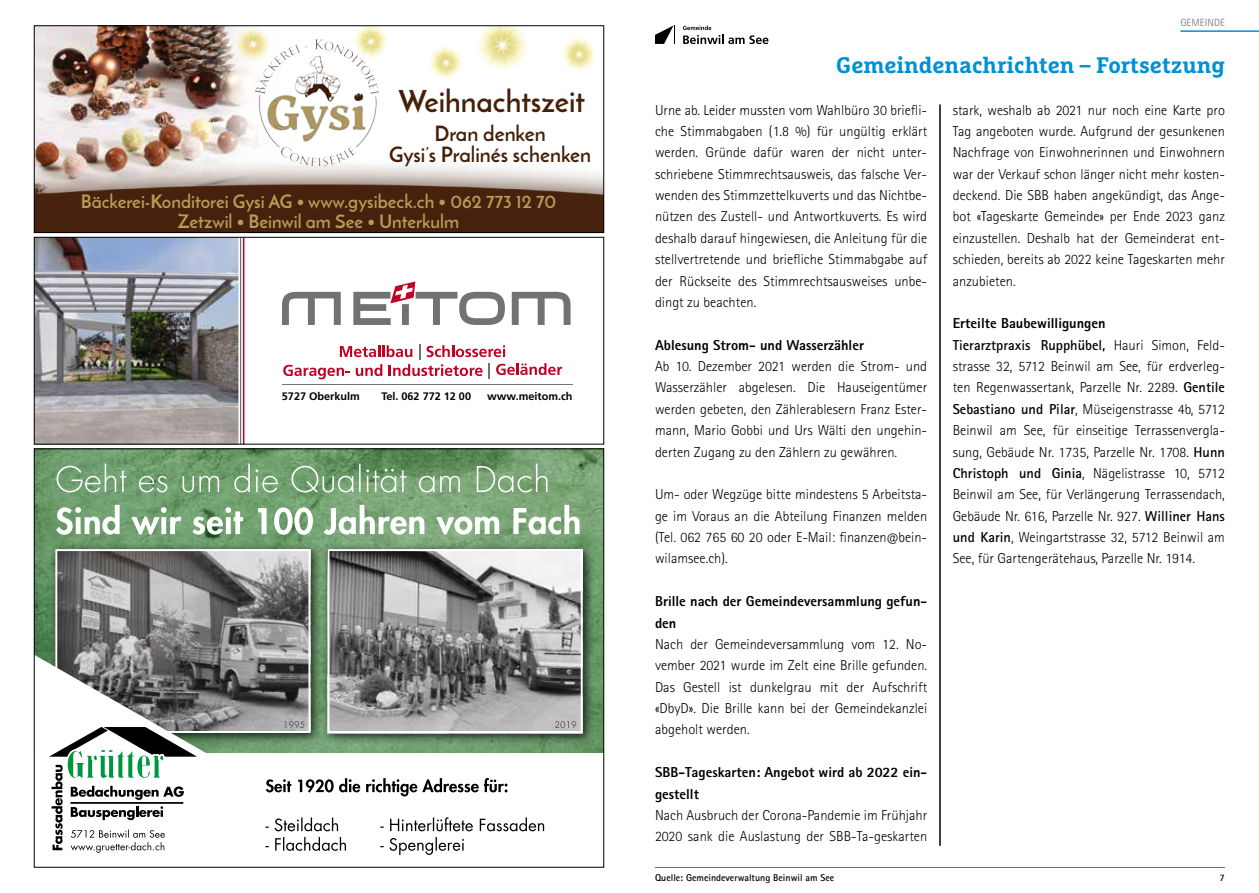
<style>
.page{position:relative;width:1259px;height:893px;background:#fff}
.page>*{position:absolute;margin:0;border:0;box-sizing:border-box;transform-origin:0 0}
.t1{font:700 30px "Josefin Sans";color:#452008}
.t2{font:700 22.5px "Marselis Slab Pro";color:#0090d6}
.t3{font:700 21px/21px "Josefin Sans";color:#452008;text-align:center}
.t4{font:700 18.45px/19.6px "Josefin Sans";color:#b89b56;text-align:center}
.t5{font:300 14.4px/21.3px "Rotis Sans Serif Std";color:#000;text-align:justify}
.t6{font:800 14.4px/21.3px "Rotis Sans Serif Std";color:#000}
.t7{font:700 10.95px "Frutiger LT Std";color:#000}
.t8{font:10.5px "Rotis Sans Serif Std";color:#868786}
.t9{font:700 9.9px "Rotis Sans Serif Std";color:#000}
.s1{font-weight:800}
.s2{font-weight:700}
</style>
<div class="page">
<hr style="left:1180px;top:30px;width:79px;height:2px;background:#0090d6">
<hr style="left:655px;top:867px;width:570px;height:1px;background:#0090d6">
<svg style="left:683px;top:26px;width:85px;height:18px"></svg>
<svg style="left:655px;top:26px;width:20px;height:18px"></svg>
<img style="left:36px;top:451px;width:566px;height:301px">
<svg style="left:56px;top:505px;width:523px;height:30px"></svg>
<svg style="left:57px;top:464px;width:490px;height:28px;background:#82aa80"></svg>
<div style="left:49px;top:543px;width:274px;height:202px;background:#000;opacity:.75"></div>
<img style="left:58px;top:552px;width:249px;height:178px">
<div style="left:55px;top:549px;width:255px;height:184px;border:2px solid #fff"></div>
<div style="left:321px;top:543px;width:274px;height:202px;background:#000;opacity:.75"></div>
<img style="left:330px;top:552px;width:250px;height:178px">
<div style="left:327px;top:549px;width:256px;height:184px;border:2px solid #fff"></div>
<svg style="left:380px;top:837px;width:84px;height:18px"></svg>
<svg style="left:380px;top:817px;width:164px;height:14px"></svg>
<svg style="left:555px;top:721px;width:21px;height:7px"></svg>
<svg style="left:284px;top:721px;width:20px;height:7px"></svg>
<svg style="left:265px;top:837px;width:81px;height:14px"></svg>
<svg style="left:265px;top:817px;width:73px;height:14px"></svg>
<svg style="left:266px;top:778px;width:241px;height:18px"></svg>
<svg style="left:36px;top:655px;width:199px;height:198px"></svg>
<hr style="left:939px;top:105px;width:1px;height:741px;background:#000">
<img style="left:36px;top:28px;width:179px;height:124px">
<img style="left:215px;top:28px;width:40px;height:124px">
<img style="left:235px;top:28px;width:34px;height:34px">
<img style="left:355px;top:28px;width:32px;height:28px">
<img style="left:478px;top:28px;width:49px;height:42px">
<img style="left:36px;top:152px;width:566px;height:79px">
<img style="left:429px;top:46px;width:33px;height:33px">
<img style="left:562px;top:37px;width:33px;height:34px">
<img style="left:255px;top:39px;width:123px;height:126px">
<div style="left:34px;top:26px;width:570px;height:207px;border:1px solid #000"></div>
<svg style="left:282px;top:292px;width:59px;height:33px"></svg>
<svg style="left:512px;top:292px;width:58px;height:33px"></svg>
<svg style="left:283px;top:344px;width:279px;height:35px"></svg>
<svg style="left:353px;top:281px;width:152px;height:44px"></svg>
<hr style="left:282px;top:384px;width:290px;height:1px;background:#737272">
<img style="left:36px;top:239px;width:202px;height:203px">
<hr style="left:240px;top:237px;width:1px;height:207px;background:#737272">
<hr style="left:243px;top:237px;width:1px;height:207px;background:#c10024">
<div style="left:34px;top:237px;width:570px;height:207px;border:1px solid #000"></div>
<h1 class="t1" style="left:399px;top:82px;width:188px">Weihnachtszeit</h1>
<h3 class="t3" style="left:389px;top:123px;width:204px">Dran denken<br>Gysi’s Pralinés schenken</h3>
<p class="t4" style="left:81px;top:192px;width:477px">Bäckerei-Konditorei Gysi AG • www.gysibeck.ch • 062 773 12 70<br>Zetzwil • Beinwil am See • Unterkulm</p>
<p class="t7" style="left:282px;top:390px;width:79px">5727 Oberkulm</p>
<p class="t7" style="left:381px;top:390px;width:91px">Tel. 062 772 12 00</p>
<p class="t7" style="left:487px;top:390px;width:87px">www.meitom.ch</p>
<p class="t8" style="left:1180px;top:16px;width:46px">GEMEINDE</p>
<h2 class="t2" style="left:836px;top:51px;width:390px">Gemeindenachrichten – Fortsetzung</h2>
<p class="t5" style="left:655px;top:99px;width:274px">Urne ab. Leider mussten vom Wahlbüro 30 briefli&shy;che Stimmabgaben (1.8 %) für ungültig erklärt werden. Gründe dafür waren der nicht unter&shy;schriebene Stimmrechtsausweis, das falsche Ver&shy;wenden des Stimmzettelkuverts und das Nichtbe&shy;nützen des Zustell- und Antwortkuverts. Es wird deshalb darauf hingewiesen, die Anleitung für die stellvertretende und briefliche Stimmabgabe auf der Rückseite des Stimmrechtsausweises unbe&shy;dingt zu beachten.</p>
<p class="t6" style="left:655px;top:334px;width:211px">Ablesung Strom- und Wasserzähler</p>
<p class="t5" style="left:655px;top:356px;width:274px">Ab 10. Dezember 2021 werden die Strom- und Wasserzähler abgelesen. Die Hauseigentümer werden gebeten, den Zählerablesern Franz Ester&shy;mann, Mario Gobbi und Urs Wälti den ungehin&shy;derten Zugang zu den Zählern zu gewähren.</p>
<p class="t5" style="left:655px;top:484px;width:274px">Um- oder Wegzüge bitte mindestens 5 Arbeitsta&shy;ge im Voraus an die Abteilung Finanzen melden (Tel. 062 765 60 20 oder E-Mail: finanzen@bein&shy;wilamsee.ch).</p>
<p class="t6" style="left:655px;top:590px;width:274px">Brille nach der Gemeindeversammlung gefun&shy;den</p>
<p class="t5" style="left:655px;top:634px;width:274px">Nach der Gemeindeversammlung vom 12. No&shy;vember 2021 wurde im Zelt eine Brille gefunden.<br>Das Gestell ist dunkelgrau mit der Aufschrift «DbyD». Die Brille kann bei der Gemeindekanzlei abgeholt werden.</p>
<p class="t6" style="left:655px;top:761px;width:274px">SBB-Tageskarten: Angebot wird ab 2022 ein&shy;gestellt</p>
<p class="t5" style="left:655px;top:805px;width:274px">Nach Ausbruch der Corona-Pandemie im Frühjahr<br>2020 sank die Auslastung der SBB-Ta-geskarten</p>
<p class="t5" style="left:952px;top:99px;width:274px">stark, weshalb ab 2021 nur noch eine Karte pro Tag angeboten wurde. Aufgrund der gesunkenen Nachfrage von Einwohnerinnen und Einwohnern war der Verkauf schon länger nicht mehr kosten&shy;deckend. Die SBB haben angekündigt, das Ange&shy;bot «Tageskarte Gemeinde» per Ende 2023 ganz einzustellen. Deshalb hat der Gemeinderat ent&shy;schieden, bereits ab 2022 keine Tageskarten mehr anzubieten.</p>
<p class="t5" style="left:952px;top:313px;width:274px;text-align:left"><span class="s1">Erteilte Baubewilligungen<br></span><span class="s2">Tierarztpraxis Rupphübel,</span> Hauri Simon, Feld&shy;strasse 32, 5712 Beinwil am See, für erdverleg&shy;ten Regenwassertank, Parzelle Nr. 2289. <span class="s2">Gentile Sebastiano und Pilar</span>, Müseigenstrasse 4b, 5712<br>Beinwil am See, für einseitige Terrassenvergla&shy;sung, Gebäude Nr. 1735, Parzelle Nr. 1708. <span class="s2">Hunn Christoph und Ginia</span>, Nägelistrasse 10, 5712<br>Beinwil am See, für Verlängerung Terrassendach, Gebäude Nr. 616, Parzelle Nr. 927. <span class="s2">Williner Hans und Karin</span>, Weingartstrasse 32, 5712 Beinwil am See, für Gartengerätehaus, Parzelle Nr. 1914.</p>
<p class="t9" style="left:655px;top:871px;width:181px">Quelle: Gemeindeverwaltung Beinwil am See</p>
<p class="t9" style="left:1219px;top:871px;width:7px">7</p>
</div>
